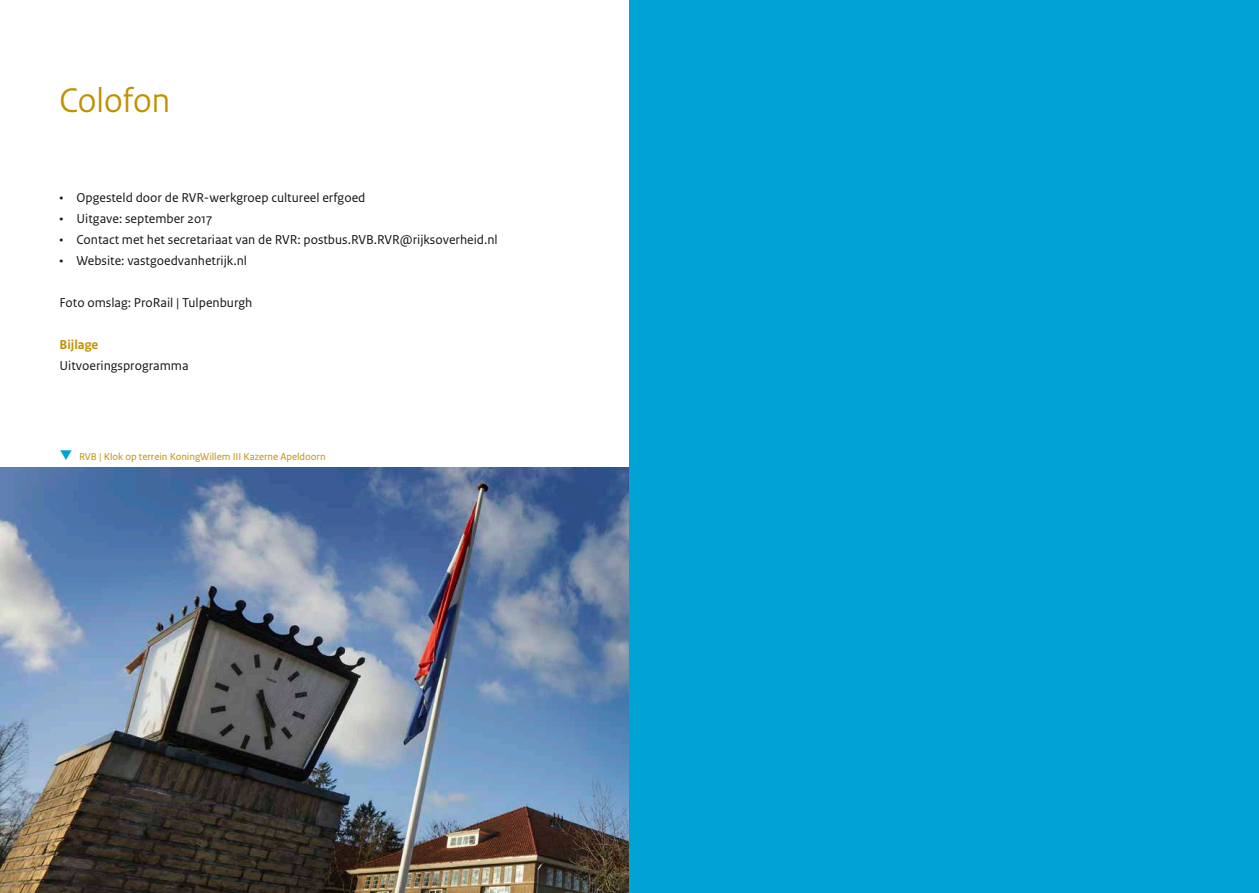
<style>
.page{position:relative;width:1259px;height:893px;background:#fff}
.page>*{position:absolute;margin:0;border:0;box-sizing:border-box;transform-origin:0 0}
.t1{font:36px "Rijksoverheid Sans Heading";color:#c19000}
.t2{font:13.5px "Rijksoverheid Sans Text";color:#131413}
.t3{font:700 13.5px "Rijksoverheid Sans Text";color:#c19000}
.t4{font:10.5px "Rijksoverheid Sans Text";color:#c19000}
.s1{color:#00a3d3}
</style>
<div class="page">
<img style="left:0;top:468px;width:629px;height:425px">
<div style="left:629px;top:0;width:630px;height:893px;background:#00a3d3"></div>
<h1 class="t1" style="left:60px;top:79px;width:112px">Colofon</h1>
<p class="t2" style="left:60px;top:190px;width:307px">• Opgesteld door de RVR-werkgroep cultureel erfgoed</p>
<p class="t2" style="left:60px;top:211px;width:154px">• Uitgave: september 2017</p>
<p class="t2" style="left:60px;top:232px;width:440px">• Contact met het secretariaat van de RVR: postbus.RVB.RVR@rijksoverheid.nl</p>
<p class="t2" style="left:60px;top:253px;width:189px">• Website: vastgoedvanhetrijk.nl</p>
<p class="t2" style="left:60px;top:295px;width:194px">Foto omslag: ProRail | Tulpenburgh</p>
<p class="t3" style="left:60px;top:337px;width:40px">Bijlage</p>
<p class="t2" style="left:60px;top:358px;width:131px">Uitvoeringsprogramma</p>
<p class="t4" style="left:60px;top:451px;width:268px"><span class="s1">❑</span> RVB | Klok op terrein KoningWillem III Kazerne Apeldoorn</p>
</div>
